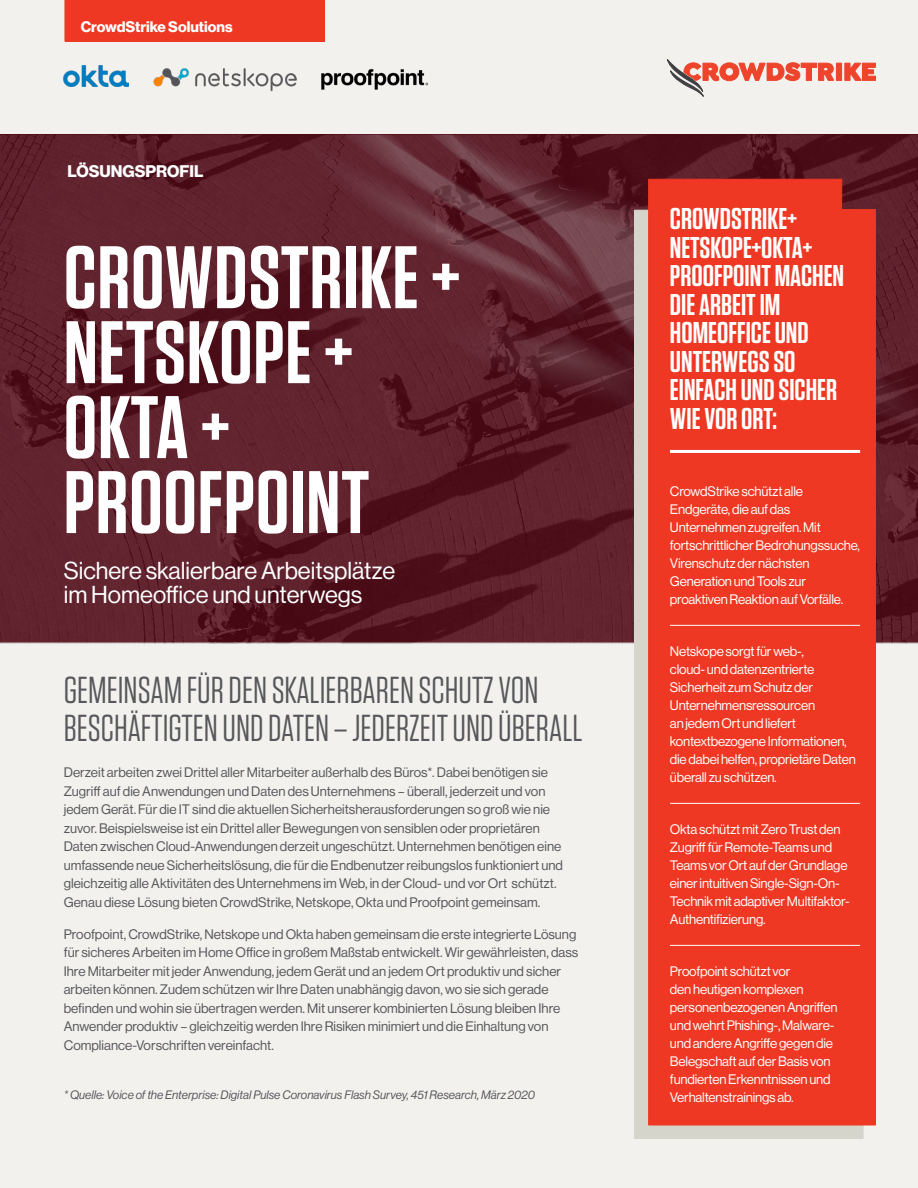
<style>
.page{position:relative;width:918px;height:1188px;background:#f2f1ee}
.page>*{position:absolute;margin:0;border:0;box-sizing:border-box;transform-origin:0 0}
.t1{font:600 88.5px/75px "Tungsten";letter-spacing:.01em;color:#fff}
.t2{font:37.5px/37.5px "Tungsten";color:#57585b}
.t3{font:600 30px/28.5px "Tungsten";color:#fff}
.t4{font:24px/24px "Haas Grot Disp 55 Roman";color:#fff}
.t5{font:700 16.5px "Haas Grot Disp 75";color:#fff}
.t6{font:700 15px "Haas Grot Disp 75";color:#fff}
.t7{font:13.5px/18.5px "Haas Grot Disp 55 Roman";color:#57585b}
.t8{font:13.5px/18px "Haas Grot Disp 55 Roman";letter-spacing:-.015em;color:#fff}
.t9{font:italic 12px "Haas Grot Disp 56";color:#57585b}
</style>
<div class="page">
<img style="left:0;top:135px;width:918px;height:509px">
<div style="left:634px;top:210px;width:229px;height:929px;background:#d5d5cb"></div>
<div style="left:649px;top:179px;width:226px;height:946px;background:#ee3823"></div>
<div style="left:65px;top:0;width:259px;height:41px;background:#ee3823"></div>
<div style="left:836px;top:63px;width:6px;height:17px;background:#ed442b"></div>
<svg style="left:845px;top:63px;width:30px;height:17px"></svg>
<svg style="left:667px;top:59px;width:167px;height:38px;background:#e8b6ad"></svg>
<img style="left:64px;top:65px;width:64px;height:22px">
<img style="left:153px;top:68px;width:143px;height:25px">
<img style="left:309px;top:58px;width:127px;height:43px">
<hr style="left:670px;top:450px;width:190px;height:3px;background:#fff">
<hr style="left:670px;top:625px;width:190px;height:1px;background:#fff">
<hr style="left:670px;top:803px;width:190px;height:1px;background:#fff">
<hr style="left:670px;top:945px;width:190px;height:1px;background:#fff">
<p class="t6" style="left:81px;top:18px;width:153px">CrowdStrike Solutions</p>
<p class="t5" style="left:68px;top:162px;width:137px">LÖSUNGSPROFIL</p>
<h1 class="t1" style="left:64px;top:242px;width:397px">CROWDSTRIKE +<br>NETSKOPE +<br>OKTA +<br>PROOFPOINT</h1>
<h3 class="t4" style="left:64px;top:558px;width:333px">Sichere skalierbare Arbeitsplätze im Homeoffice und unterwegs</h3>
<h2 class="t2" style="left:64px;top:672px;width:520px">GEMEINSAM FÜR DEN SKALIERBAREN SCHUTZ VON<br>BESCHÄFTIGTEN UND DATEN – JEDERZEIT UND ÜBERALL</h2>
<p class="t7" style="left:64px;top:763px;width:501px">Derzeit arbeiten zwei Drittel aller Mitarbeiter außerhalb des Büros*. Dabei benötigen sie Zugriff auf die Anwendungen und Daten des Unternehmens – überall, jederzeit und von jedem Gerät. Für die IT sind die aktuellen Sicherheitsherausforderungen so groß wie nie zuvor. Beispielsweise ist ein Drittel aller Bewegungen von sensiblen oder proprietären Daten zwischen Cloud-Anwendungen derzeit ungeschützt. Unternehmen benötigen eine umfassende neue Sicherheitslösung, die für die Endbenutzer reibungslos funktioniert und gleichzeitig alle Aktivitäten des Unternehmens im Web, in der Cloud- und vor Ort schützt.<br>Genau diese Lösung bieten CrowdStrike, Netskope, Okta und Proofpoint gemeinsam.</p>
<p class="t7" style="left:64px;top:925px;width:516px">Proofpoint, CrowdStrike, Netskope und Okta haben gemeinsam die erste integrierte Lösung für sicheres Arbeiten im Home Office in großem Maßstab entwickelt. Wir gewährleisten, dass Ihre Mitarbeiter mit jeder Anwendung, jedem Gerät und an jedem Ort produktiv und sicher arbeiten können. Zudem schützen wir Ihre Daten unabhängig davon, wo sie sich gerade befinden und wohin sie übertragen werden. Mit unserer kombinierten Lösung bleiben Ihre Anwender produktiv – gleichzeitig werden Ihre Risiken minimiert und die Einhaltung von Compliance-Vorschriften vereinfacht.</p>
<p class="t9" style="left:64px;top:1088px;width:473px">* Quelle: Voice of the Enterprise: Digital Pulse Coronavirus Flash Survey, 451 Research, März 2020</p>
<h3 class="t3" style="left:670px;top:205px;width:176px">CROWDSTRIKE+<br>NETSKOPE+OKTA+<br>PROOFPOINT MACHEN<br>DIE ARBEIT IM<br>HOMEOFFICE UND<br>UNTERWEGS SO<br>EINFACH UND SICHER<br>WIE VOR ORT:</h3>
<p class="t8" style="left:670px;top:482px;width:192px">CrowdStrike schützt alle<br>Endgeräte, die auf das<br>Unternehmen zugreifen. Mit fortschrittlicher Bedrohungssuche,<br>Virenschutz der nächsten<br>Generation und Tools zur proaktiven Reaktion auf Vorfälle.</p>
<p class="t8" style="left:670px;top:642px;width:187px">Netskope sorgt für web-,<br>cloud- und datenzentrierte<br>Sicherheit zum Schutz der<br>Unternehmensressourcen<br>an jedem Ort und liefert kontextbezogene Informationen, die dabei helfen, proprietäre Daten überall zu schützen.</p>
<p class="t8" style="left:670px;top:820px;width:181px">Okta schützt mit Zero Trust den<br>Zugriff für Remote-Teams und<br>Teams vor Ort auf der Grundlage einer intuitiven Single-Sign-On-<br>Technik mit adaptiver Multifaktor-<br>Authentifizierung.</p>
<p class="t8" style="left:670px;top:962px;width:169px">Proofpoint schützt vor<br>den heutigen komplexen personenbezogenen Angriffen und wehrt Phishing-, Malware&shy;und andere Angriffe gegen die<br>Belegschaft auf der Basis von fundierten Erkenntnissen und<br>Verhaltenstrainings ab.</p>
</div>
